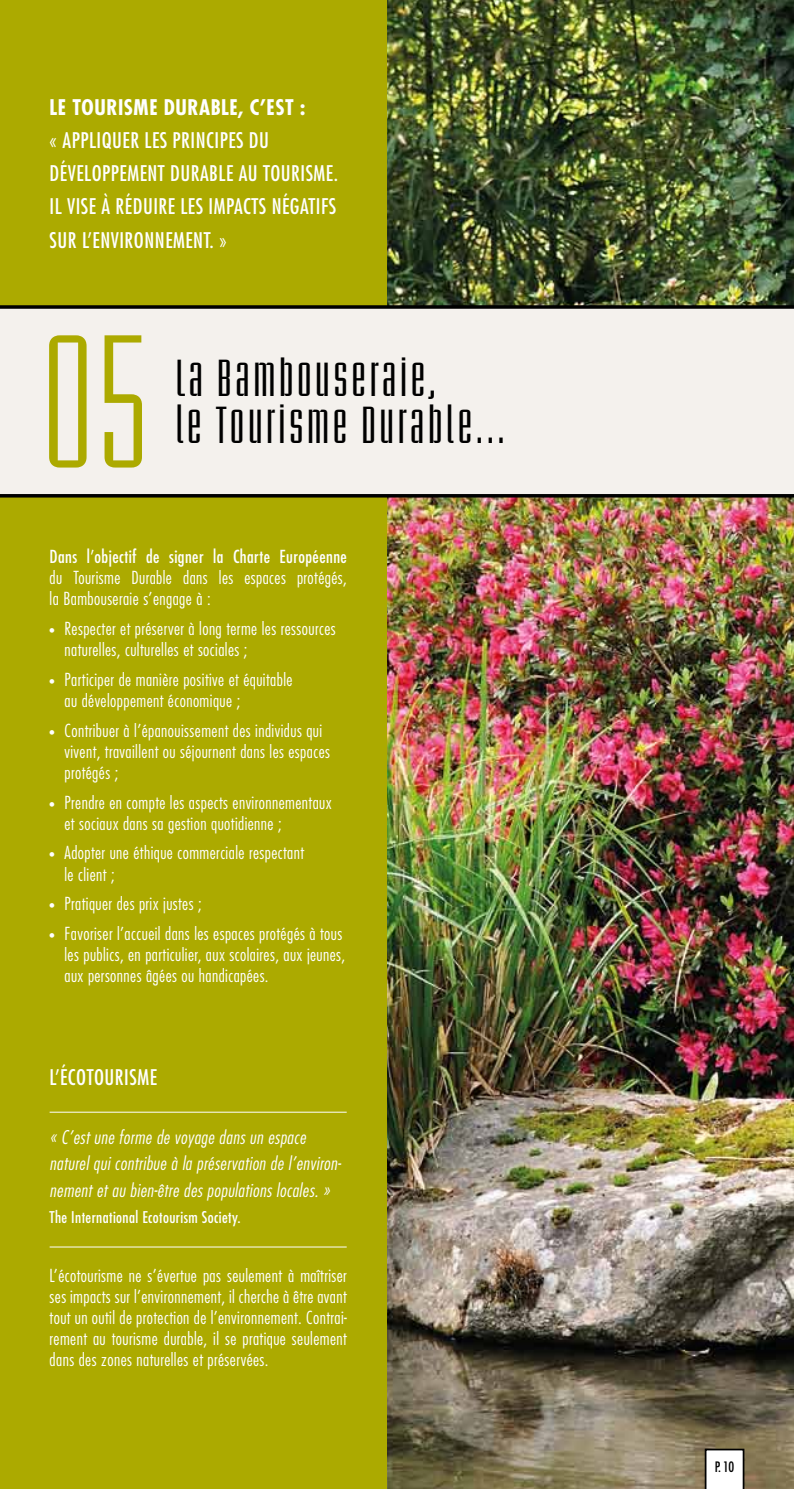
<style>
.page{position:relative;width:794px;height:1489px;background:#fff}
.page>*{position:absolute;margin:0;border:0;box-sizing:border-box;transform-origin:0 0}
.t1{font:159.25px "Briem Akademi MM 360 160";color:#acaa00}
.t2{font:43.75px "Briem Akademi MM 540 160";letter-spacing:.08em;color:#000}
.t3{font:condensed 21px "Futura";letter-spacing:.025em;color:#fff}
.t4{font:700 condensed 21px "Futura";color:#fff}
.t5{font:italic 300 condensed 18.38px/26.2px "Futura";letter-spacing:.025em;color:#fff}
.t6{font:300 condensed 17.5px/21px "Futura";letter-spacing:.025em;color:#fff}
.t7{font:condensed 17.5px "Futura";letter-spacing:.025em;color:#fff}
.t8{font:condensed 15.75px "Futura";letter-spacing:.025em;color:#fff}
.t9{font:condensed 14px "Futura";color:#000}
.s1{font-size:12.25px}
</style>
<div class="page">
<img style="left:386px;top:0;width:408px;height:1488px">
<div style="left:0;top:0;width:386px;height:429px;background:#acaa00"></div>
<div style="left:0;top:459px;width:386px;height:1029px;background:#acaa00"></div>
<hr style="left:50px;top:1111px;width:297px;height:1px;background:#fff">
<hr style="left:50px;top:1246px;width:297px;height:1px;background:#fff">
<div style="left:0;top:305px;width:794px;height:192px;background:#f4f1ed"></div>
<svg style="left:704px;top:1448px;width:40px;height:40px"></svg>
<p class="t4" style="left:50px;top:93px;width:35px">LE TOURISME</p>
<p class="t4" style="left:164px;top:93px;width:12px">DURABLE</p>
<p class="t4" style="left:238px;top:93px;width:68px">, C’EST :</p>
<p class="t3" style="left:50px;top:127px;width:32px">« APPLIQUER</p>
<p class="t3" style="left:145px;top:127px;width:37px">LES PRINCIPES</p>
<p class="t3" style="left:249px;top:127px;width:10px">DU</p>
<p class="t3" style="left:50px;top:160px;width:10px">DÉVELOPPEMENT</p>
<p class="t3" style="left:170px;top:160px;width:10px">DURABLE</p>
<p class="t3" style="left:239px;top:160px;width:35px">AU TOURISME</p>
<p class="t3" style="left:334px;top:160px;width:6px">.</p>
<p class="t3" style="left:50px;top:193px;width:26px">IL VISE</p>
<p class="t3" style="left:102px;top:193px;width:24px">À RÉDUIRE</p>
<p class="t3" style="left:180px;top:193px;width:38px">LES IMPACTS</p>
<p class="t3" style="left:272px;top:193px;width:9px">NÉGATIFS</p>
<p class="t3" style="left:50px;top:226px;width:53px">SUR L’ENVIRONNEMENT</p>
<p class="t3" style="left:210px;top:226px;width:19px">. »</p>
<h1 class="t1" style="left:40px;top:319px;width:112px">05</h1>
<h2 class="t2" style="left:176px;top:355px;width:262px">La Bambouseraie,</h2>
<h2 class="t2" style="left:176px;top:402px;width:330px">le Tourisme Durable...</h2>
<p class="t7" style="left:50px;top:545px;width:299px">DANS L’OBJECTIF DE SIGNER LA CHARTE EUROPÉENNE</p>
<p class="t6" style="left:50px;top:566px;width:299px">du Tourisme Durable dans les espaces protégés, la Bambouseraie s’engage à :</p>
<p class="t6" style="left:64px;top:617px;width:273px;text-indent:-15px"><span class="s1">•</span> Respecter et préserver à long terme les ressources naturelles, culturelles et sociales ;</p>
<p class="t6" style="left:64px;top:668px;width:229px;text-indent:-15px"><span class="s1">•</span> Participer de manière positive et équitable au développement économique ;</p>
<p class="t6" style="left:64px;top:719px;width:267px;text-indent:-15px"><span class="s1">•</span> Contribuer à l’épanouissement des individus qui vivent, travaillent ou séjournent dans les espaces protégés ;</p>
<p class="t6" style="left:64px;top:791px;width:269px;text-indent:-15px"><span class="s1">•</span> Prendre en compte les aspects environnementaux et sociaux dans sa gestion quotidienne ;</p>
<p class="t6" style="left:64px;top:842px;width:241px;text-indent:-15px"><span class="s1">•</span> Adopter une éthique commerciale respectant le client ;</p>
<p class="t6" style="left:50px;top:893px;width:154px"><span class="s1">•</span> Pratiquer des prix justes ;</p>
<p class="t6" style="left:64px;top:923px;width:282px;text-indent:-15px"><span class="s1">•</span> Favoriser l’accueil dans les espaces protégés à tous les publics, en particulier, aux scolaires, aux jeunes, aux personnes âgées ou handicapées.</p>
<p class="t3" style="left:50px;top:1063px;width:109px">L’ÉCOTOURISME</p>
<p class="t5" style="left:50px;top:1124px;width:293px">« C’est une forme de voyage dans un espace naturel qui contribue à la préservation de l’environ&shy;nement et au bien-être des populations locales. »</p>
<p class="t8" style="left:50px;top:1207px;width:193px">THE INTERNATIONAL ECOTOURISM SOCIETY.</p>
<p class="t6" style="left:50px;top:1264px;width:299px;text-align:justify">L’écotourisme ne s’évertue pas seulement à maîtriser ses impacts sur l’environnement, il cherche à être avant tout un outil de protection de l’environnement. Contrai&shy;rement au tourisme durable, il se pratique seulement dans des zones naturelles et préservées.</p>
<p class="t9" style="left:715px;top:1457px;width:21px">P. 10</p>
</div>
